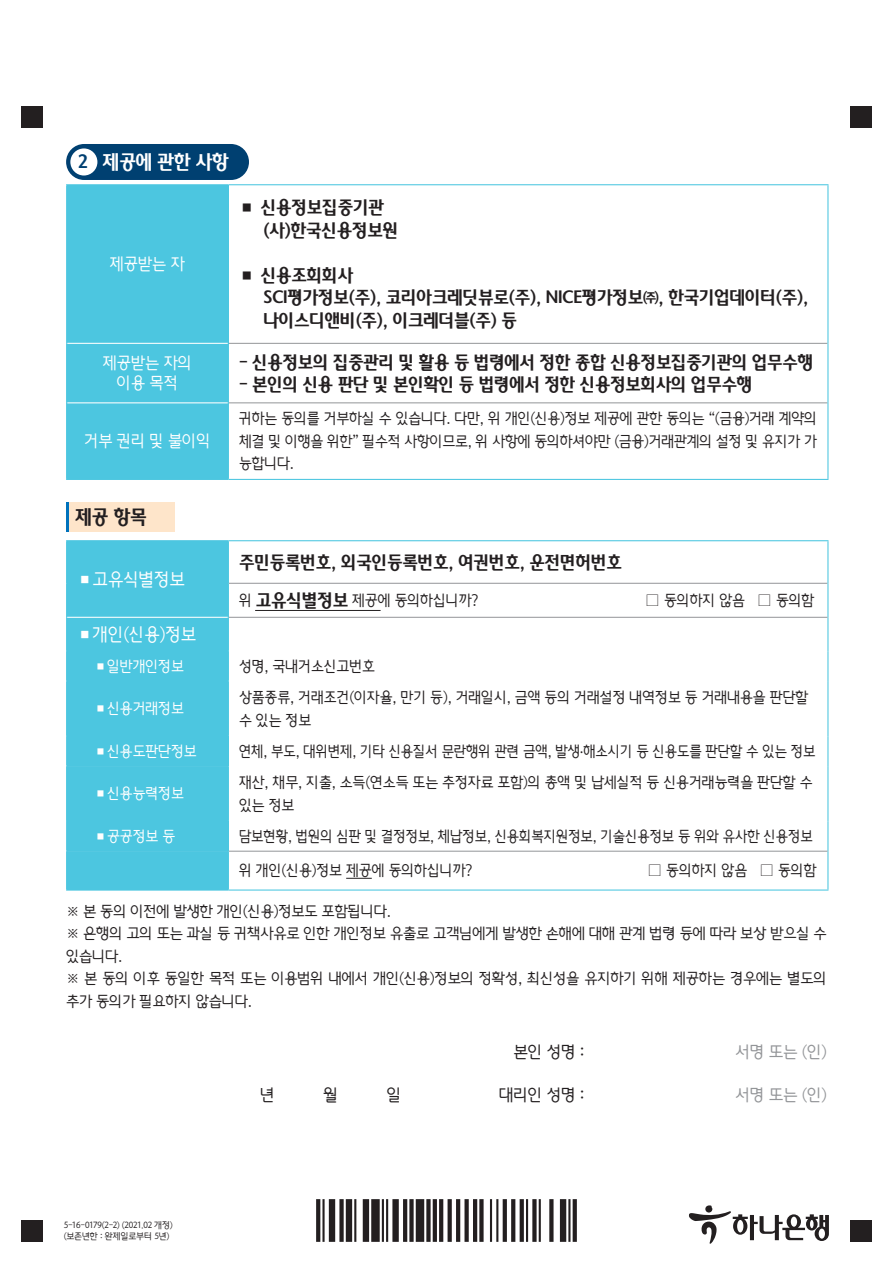
<style>
.page{position:relative;width:893px;height:1263px;background:#fff}
.page>*{position:absolute;margin:0;border:0;box-sizing:border-box;transform-origin:0 0}
.t1{font:19.5px "Hana B";letter-spacing:-.02em;color:#fff;scale:.96 1}
.t2{font:19.5px "Hana B";color:#231f20;scale:.96 1}
.t3{font:18px/22.5px "Hana B";letter-spacing:-.02em;color:#231f20}
.t4{font:18px "Hana B";letter-spacing:-.02em;color:#231f20;scale:.96 1}
.t5{font:18px "Hana L";letter-spacing:-.02em;color:#fff}
.t6{font:16.5px/19.8px "Hana L";letter-spacing:-.02em;color:#fff;text-align:center}
.t7{font:16.5px "Hana L";letter-spacing:-.03em;color:#231f20}
.t8{font:16.5px "Hana L";letter-spacing:-.03em;color:#939598}
.t9{font:15px/22.5px "Hana L";letter-spacing:-.02em;color:#231f20}
.t10{font:15px "Hana L";letter-spacing:-.02em;color:#231f20;scale:.93 1}
.t11{font:15px "Hana L";letter-spacing:-.02em;color:#fff}
.t12{font:9px/11.2px "Hana L";letter-spacing:-.03em;color:#231f20}
.s1{color:#004071}
.s2{font-family:"Hana B";font-size:18px}
.s3{font-family:"Adobe Myungjo Std";font-weight:500}
</style>
<div class="page">
<svg style="left:689px;top:1205px;width:140px;height:39px"></svg>
<div style="left:21px;top:106px;width:22px;height:22px;background:#231f20"></div>
<div style="left:850px;top:106px;width:22px;height:22px;background:#231f20"></div>
<div style="left:21px;top:1220px;width:22px;height:22px;background:#231f20"></div>
<div style="left:850px;top:1220px;width:22px;height:22px;background:#231f20"></div>
<img style="left:316px;top:1199px;width:261px;height:43px">
<div style="left:66px;top:144px;width:183px;height:36px;background:#004071;border-radius:18px"></div>
<div style="left:70px;top:148px;width:27px;height:27px;background:#fff;border-radius:50%"></div>
<div style="left:67px;top:185px;width:161px;height:158px;background:#4cc6e0"></div>
<div style="left:67px;top:344px;width:161px;height:135px;background:#4cc6e0"></div>
<hr style="left:229px;top:343px;width:598px;height:1px;background:#939598">
<hr style="left:229px;top:403px;width:598px;height:1px;background:#939598">
<hr style="left:66px;top:184px;width:162px;height:1px;background:#4cc6e0">
<hr style="left:66px;top:479px;width:162px;height:1px;background:#4cc6e0">
<hr style="left:67px;top:402px;width:161px;height:1px;background:#fff">
<hr style="left:228px;top:184px;width:600px;height:1px;background:#4cc6e0">
<hr style="left:827px;top:185px;width:1px;height:158px;background:#4cc6e0">
<hr style="left:827px;top:343px;width:1px;height:60px;background:#4cc6e0">
<hr style="left:827px;top:403px;width:1px;height:76px;background:#4cc6e0">
<hr style="left:228px;top:479px;width:600px;height:1px;background:#4cc6e0">
<hr style="left:66px;top:185px;width:1px;height:158px;background:#4cc6e0">
<hr style="left:228px;top:185px;width:1px;height:158px;background:#4cc6e0">
<hr style="left:66px;top:343px;width:1px;height:60px;background:#4cc6e0">
<hr style="left:228px;top:343px;width:1px;height:60px;background:#4cc6e0">
<hr style="left:66px;top:403px;width:1px;height:76px;background:#4cc6e0">
<hr style="left:228px;top:403px;width:1px;height:76px;background:#4cc6e0">
<div style="left:66px;top:502px;width:109px;height:30px;background:#fee5ca"></div>
<hr style="left:66px;top:502px;width:2px;height:30px;background:#0072bc">
<div style="left:67px;top:541px;width:161px;height:348px;background:#4cc6e0"></div>
<div style="left:67px;top:736px;width:161px;height:30px;background:#4cc6e0"></div>
<div style="left:67px;top:821px;width:161px;height:30px;background:#4cc6e0"></div>
<hr style="left:66px;top:540px;width:162px;height:1px;background:#4cc6e0">
<hr style="left:66px;top:541px;width:1px;height:42px;background:#4cc6e0">
<hr style="left:66px;top:583px;width:1px;height:34px;background:#4cc6e0">
<hr style="left:66px;top:617px;width:1px;height:34px;background:#4cc6e0">
<hr style="left:66px;top:651px;width:163px;height:1px;background:#4cc6e0">
<svg style="left:66px;top:652px;width:1px;height:28px"></svg>
<hr style="left:66px;top:680px;width:163px;height:2px;background:#4cc6e0">
<hr style="left:66px;top:682px;width:1px;height:54px;background:#4cc6e0">
<hr style="left:66px;top:736px;width:163px;height:1px;background:#4cc6e0">
<svg style="left:66px;top:737px;width:1px;height:29px"></svg>
<hr style="left:66px;top:766px;width:163px;height:1px;background:#4cc6e0">
<hr style="left:66px;top:767px;width:1px;height:54px;background:#4cc6e0">
<hr style="left:66px;top:821px;width:163px;height:1px;background:#4cc6e0">
<svg style="left:66px;top:822px;width:1px;height:29px"></svg>
<hr style="left:66px;top:851px;width:163px;height:1px;background:#4cc6e0">
<hr style="left:66px;top:852px;width:1px;height:37px;background:#4cc6e0">
<hr style="left:66px;top:889px;width:162px;height:1px;background:#4cc6e0">
<hr style="left:229px;top:583px;width:598px;height:1px;background:#939598">
<hr style="left:67px;top:617px;width:161px;height:1px;background:#fff">
<hr style="left:228px;top:540px;width:600px;height:1px;background:#4cc6e0">
<hr style="left:228px;top:541px;width:1px;height:42px;background:#4cc6e0">
<hr style="left:827px;top:541px;width:1px;height:42px;background:#4cc6e0">
<hr style="left:228px;top:583px;width:1px;height:34px;background:#4cc6e0">
<hr style="left:827px;top:583px;width:1px;height:34px;background:#4cc6e0">
<hr style="left:228px;top:617px;width:1px;height:34px;background:#4cc6e0">
<hr style="left:827px;top:617px;width:1px;height:34px;background:#4cc6e0">
<svg style="left:228px;top:652px;width:1px;height:28px"></svg>
<hr style="left:827px;top:651px;width:1px;height:30px;background:#4cc6e0">
<hr style="left:228px;top:682px;width:1px;height:54px;background:#4cc6e0">
<hr style="left:827px;top:681px;width:1px;height:55px;background:#4cc6e0">
<svg style="left:228px;top:737px;width:1px;height:29px"></svg>
<hr style="left:827px;top:736px;width:1px;height:30px;background:#4cc6e0">
<hr style="left:228px;top:767px;width:1px;height:54px;background:#4cc6e0">
<hr style="left:827px;top:766px;width:1px;height:55px;background:#4cc6e0">
<svg style="left:228px;top:822px;width:1px;height:29px"></svg>
<hr style="left:827px;top:821px;width:1px;height:30px;background:#4cc6e0">
<hr style="left:228px;top:852px;width:1px;height:37px;background:#4cc6e0">
<hr style="left:827px;top:851px;width:1px;height:38px;background:#4cc6e0">
<hr style="left:228px;top:889px;width:600px;height:1px;background:#4cc6e0">
<hr style="left:229px;top:617px;width:598px;height:1px;background:#939598">
<hr style="left:229px;top:851px;width:598px;height:1px;background:#939598">
<svg style="left:346px;top:878px;width:26px;height:1px"></svg>
<hr style="left:255px;top:610px;width:126px;height:1px;background:#231f20">
<h1 class="t1" style="left:78px;top:149px;width:159px"><span class="s1">2</span> 제공에 관한 사항</h1>
<p class="t6" style="left:110px;top:253px;width:77px">제공받는 자</p>
<p class="t3" style="left:263px;top:195px;width:137px;text-indent:-24px">■ 신용정보집중기관 (사)한국신용정보원</p>
<p class="t3" style="left:263px;top:263px;width:546px;text-indent:-24px">■ 신용조회회사<br>SCI평가정보(주), 코리아크레딧뷰로(주), NICE평가정보㈜, 한국기업데이터(주), 나이스디앤비(주), 이크레더블(주) 등</p>
<p class="t6" style="left:103px;top:352px;width:91px">제공받는 자의 이용 목적</p>
<p class="t4" style="left:239px;top:350px;width:600px">- 신용정보의 집중관리 및 활용 등 법령에서 정한 종합 신용정보집중기관의 업무수행</p>
<p class="t4" style="left:239px;top:372px;width:536px">- 본인의 신용 판단 및 본인확인 등 법령에서 정한 신용정보회사의 업무수행</p>
<p class="t6" style="left:84px;top:430px;width:128px">거부 권리 및 불이익</p>
<h1 class="t2" style="left:76px;top:504px;width:76px">제공 항목</h1>
<p class="t5" style="left:77px;top:567px;width:109px">■고유식별정보</p>
<p class="t9" style="left:239px;top:406px;width:580px;text-align:justify">귀하는 동의를 거부하실 수 있습니다. 다만, 위 개인(신용)정보 제공에 관한 동의는 “(금융)거래 계약의 체결 및 이행을 위한” 필수적 사항이므로, 위 사항에 동의하셔야만 (금융)거래관계의 설정 및 유지가 가 능합니다.</p>
<p class="t3" style="left:239px;top:550px;width:385px">주민등록번호, 외국인등록번호, 여권번호, 운전면허번호</p>
<p class="t9" style="left:239px;top:588px;width:241px">위 <span class="s2">고유식별정보</span> 제공에 동의하십니까?</p>
<p class="t9" style="left:645px;top:588px;width:171px"><span class="s3">□</span> 동의하지 않음 <span class="s3">□</span> 동의함</p>
<p class="t5" style="left:77px;top:622px;width:121px">■개인(신용)정보</p>
<p class="t11" style="left:94px;top:656px;width:91px">■일반개인정보</p>
<p class="t9" style="left:239px;top:654px;width:138px">성명, 국내거소신고번호</p>
<p class="t11" style="left:94px;top:698px;width:91px">■신용거래정보</p>
<p class="t9" style="left:239px;top:685px;width:571px">상품종류, 거래조건(이자율, 만기 등), 거래일시, 금액 등의 거래설정 내역정보 등 거래내용을 판단할 수 있는 정보</p>
<p class="t11" style="left:94px;top:741px;width:104px">■신용도판단정보</p>
<p class="t10" style="left:239px;top:741px;width:622px">연체, 부도, 대위변제, 기타 신용질서 문란행위 관련 금액, 발생·해소시기 등 신용도를 판단할 수 있는 정보</p>
<p class="t11" style="left:94px;top:783px;width:91px">■신용능력정보</p>
<p class="t9" style="left:239px;top:770px;width:575px">재산, 채무, 지출, 소득(연소득 또는 추정자료 포함)의 총액 및 납세실적 등 신용거래능력을 판단할 수 있는 정보</p>
<p class="t11" style="left:94px;top:826px;width:83px">■공공정보 등</p>
<p class="t10" style="left:239px;top:826px;width:619px">담보현황, 법원의 심판 및 결정정보, 체납정보, 신용회복지원정보, 기술신용정보 등 위와 유사한 신용정보</p>
<p class="t9" style="left:239px;top:858px;width:235px">위 개인(신용)정보 제공에 동의하십니까?</p>
<p class="t9" style="left:647px;top:858px;width:171px"><span class="s3">□</span> 동의하지 않음 <span class="s3">□</span> 동의함</p>
<p class="t9" style="left:66px;top:898px;width:762px">※ 본 동의 이전에 발생한 개인(신용)정보도 포함됩니다.<br>※ 은행의 고의 또는 과실 등 귀책사유로 인한 개인정보 유출로 고객님에게 발생한 손해에 대해 관계 법령 등에 따라 보상 받으실 수 있습니다.<br>※ 본 동의 이후 동일한 목적 또는 이용범위 내에서 개인(신용)정보의 정확성, 최신성을 유지하기 위해 제공하는 경우에는 별도의 추가 동의가 필요하지 않습니다.</p>
<p class="t7" style="left:513px;top:1041px;width:73px">본인 성명 :</p>
<p class="t8" style="left:736px;top:1041px;width:93px">서명 또는 (인)</p>
<p class="t7" style="left:260px;top:1084px;width:16px">년</p>
<p class="t7" style="left:323px;top:1084px;width:16px">월</p>
<p class="t7" style="left:387px;top:1084px;width:16px">일</p>
<p class="t7" style="left:499px;top:1084px;width:87px">대리인 성명 :</p>
<p class="t8" style="left:736px;top:1084px;width:93px">서명 또는 (인)</p>
<p class="t12" style="left:64px;top:1219px;width:111px">5-16-0179(2-2) (2021.02 개정) (보존년한 : 완제일로부터 5년)</p>
</div>
